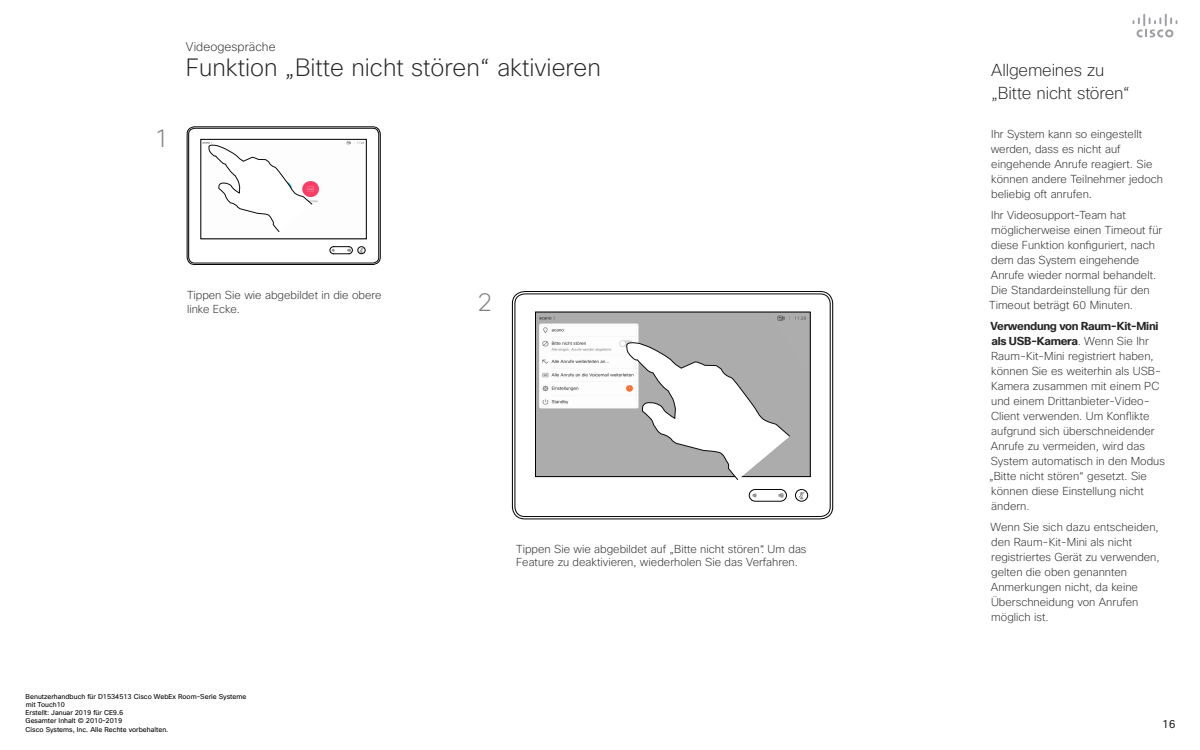
<style>
.page{position:relative;width:1200px;height:750px;background:#fff}
.page>*{position:absolute;margin:0;border:0;box-sizing:border-box;transform-origin:0 0}
.t1{font:200 25px "Cisco Sans";color:#808080}
.Subhead1{font:200 24.31px "Cisco Sans";color:#262626}
.Right_Column_About_h{font:200 16.88px/22.5px "Cisco Sans";letter-spacing:-.015em;color:#262626}
.Small_chapter_runnin{font:200 12.19px "Cisco Sans";letter-spacing:.005em;color:#262626}
.Body{font:200 11.25px/15px "Cisco Sans";color:#262626}
.CartoonAnnotation{font:200 11.25px/13.5px "Cisco Sans";color:#262626}
.t2{font:11.25px "Cisco Sans";color:#262626}
.t3{font:6.88px/8.2px "Cisco Sans";color:#000}
.s1{font-weight:700}
</style>
<div class="page">
<svg style="left:1132px;top:14px;width:46px;height:24px"></svg>
<div style="left:187px;top:127px;width:193px;height:138px;border:1px solid #000;border-radius:7px"></div>
<div style="left:189px;top:128px;width:190px;height:135px;border:1px solid #000;border-radius:6px"></div>
<div style="left:358px;top:247px;width:7px;height:7px;border:1px solid #000;border-radius:50%"></div>
<svg style="left:359px;top:248px;width:5px;height:4px"></svg>
<svg style="left:330px;top:247px;width:23px;height:7px"></svg>
<img style="left:203px;top:141px;width:161px;height:92px">
<div style="left:201px;top:139px;width:165px;height:100px;border:1px solid #000"></div>
<div style="left:512px;top:291px;width:321px;height:228px;border:1px solid #000;border-radius:12px"></div>
<div style="left:515px;top:294px;width:315px;height:223px;border:1px solid #000;border-radius:10px"></div>
<div style="left:795px;top:489px;width:13px;height:12px;border:1px solid #000;border-radius:50%"></div>
<svg style="left:798px;top:491px;width:7px;height:8px"></svg>
<svg style="left:749px;top:489px;width:38px;height:12px"></svg>
<img style="left:537px;top:314px;width:271px;height:161px">
<div style="left:535px;top:312px;width:275px;height:165px;border:1px solid #000"></div>
<svg style="left:208px;top:144px;width:105px;height:88px"></svg>
<svg style="left:626px;top:341px;width:165px;height:139px"></svg>
<h2 class="Small_chapter_runnin" style="left:186px;top:39px;width:91px">Videogespräche</h2>
<p class="t1" style="left:154px;top:123px;width:17px">1</p>
<h1 class="Subhead1" style="left:186px;top:52px;width:417px">Funktion „Bitte nicht stören“ aktivieren</h1>
<p class="CartoonAnnotation" style="left:187px;top:288px;width:196px">Tippen Sie wie abgebildet in die obere linke Ecke.</p>
<p class="t1" style="left:478px;top:286px;width:16px">2</p>
<p class="CartoonAnnotation" style="left:516px;top:542px;width:292px">Tippen Sie wie abgebildet auf „Bitte nicht stören“. Um das<br>Feature zu deaktivieren, wiederholen Sie das Verfahren.</p>
<p class="t3" style="left:26px;top:692px;width:222px">Benutzerhandbuch für D1534513 Cisco WebEx Room-Serie Systeme mit Touch10<br>Erstellt: Januar 2019 für CE9.6<br>Gesamter Inhalt © 2010–2019<br>Cisco Systems, Inc. Alle Rechte vorbehalten.</p>
<h2 class="Right_Column_About_h" style="left:991px;top:59px;width:140px">Allgemeines zu „Bitte nicht stören“</h2>
<p class="Body" style="left:991px;top:126px;width:174px">Ihr System kann so eingestellt werden, dass es nicht auf eingehende Anrufe reagiert. Sie können andere Teilnehmer jedoch beliebig oft anrufen.</p>
<p class="Body" style="left:989px;top:207px;width:175px">Ihr Videosupport-Team hat möglicherweise einen Timeout für diese Funktion konfiguriert, nach dem das System eingehende<br>Anrufe wieder normal behandelt.<br>Die Standardeinstellung für den<br>Timeout beträgt 60 Minuten.</p>
<p class="Body" style="left:989px;top:319px;width:177px"><span class="s1">Verwendung von Raum-Kit-Mini als USB-Kamera</span>. Wenn Sie Ihr<br>Raum-Kit-Mini registriert haben, können Sie es weiterhin als USB-<br>Kamera zusammen mit einem PC und einem Drittanbieter-Video-<br>Client verwenden. Um Konflikte aufgrund sich überschneidender<br>Anrufe zu vermeiden, wird das<br>System automatisch in den Modus „Bitte nicht stören“ gesetzt. Sie können diese Einstellung nicht ändern.</p>
<p class="Body" style="left:991px;top:520px;width:171px">Wenn Sie sich dazu entscheiden, den Raum-Kit-Mini als nicht registriertes Gerät zu verwenden, gelten die oben genannten<br>Anmerkungen nicht, da keine<br>Überschneidung von Anrufen möglich ist.</p>
<p class="t2" style="left:1162px;top:716px;width:15px">16</p>
</div>
